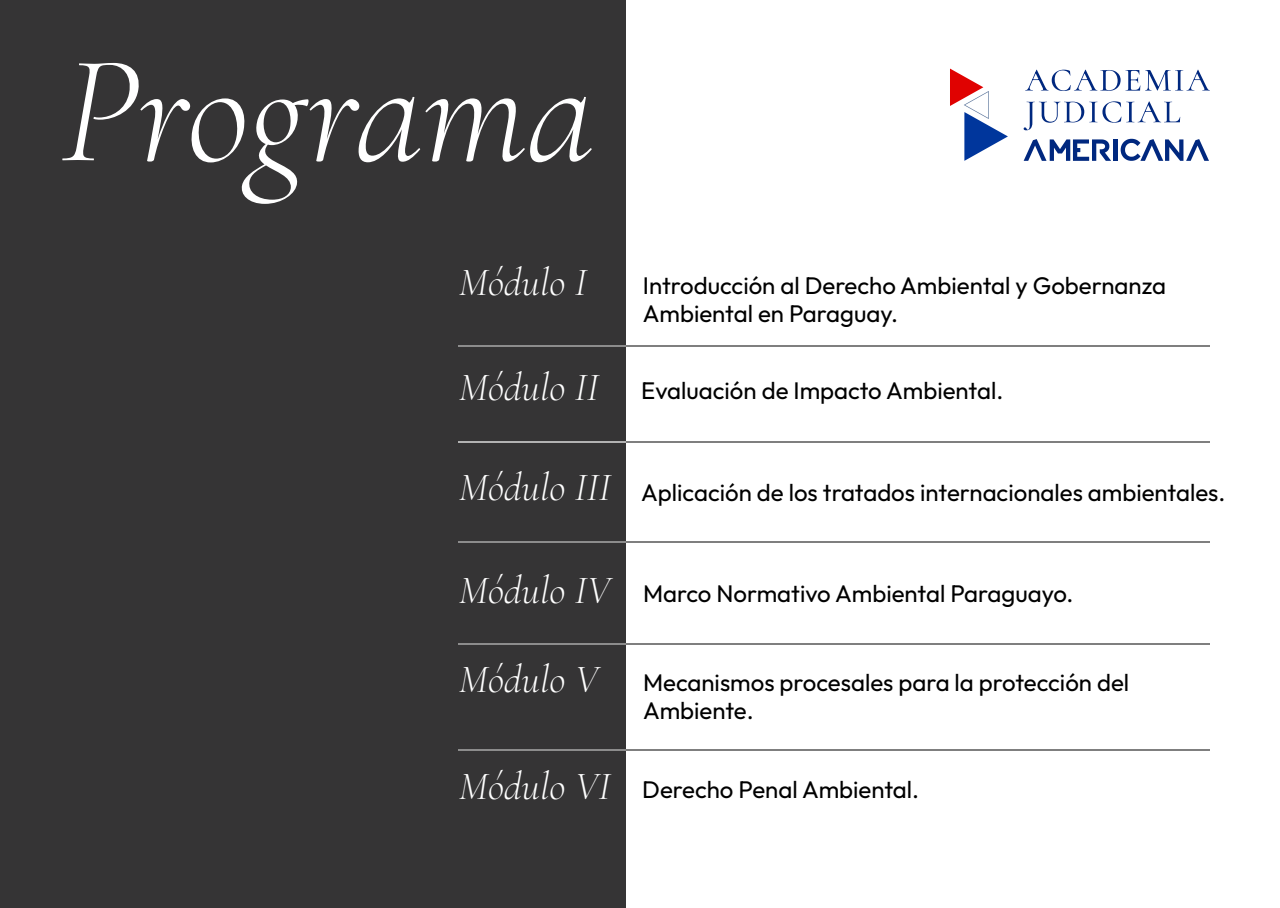
<style>
.page{position:relative;width:1280px;height:908px;background:#fff}
.page>*{position:absolute;margin:0;border:0;box-sizing:border-box;transform-origin:0 0}
.t1{font:italic 300 155px "Cormorant";color:#fff}
.t2{font:italic 300 40px "Cormorant";color:#fff}
.t3{font:24px/27.4px "Outfit";color:#000}
.s1{font-family:"Cormorant";font-weight:300;font-style:italic;font-size:40px;color:#fff}
</style>
<div class="page">
<div style="left:0;top:0;width:626px;height:908px;background:#353435"></div>
<hr style="left:458px;top:346px;width:752px;height:1px;background:#000">
<hr style="left:458px;top:346px;width:168px;height:1px;background:#fff">
<hr style="left:458px;top:442px;width:752px;height:1px;background:#000">
<hr style="left:458px;top:542px;width:752px;height:1px;background:#000">
<hr style="left:458px;top:644px;width:752px;height:1px;background:#000">
<hr style="left:458px;top:750px;width:752px;height:1px;background:#000">
<hr style="left:458px;top:442px;width:168px;height:1px;background:#fff">
<hr style="left:458px;top:542px;width:168px;height:1px;background:#fff">
<hr style="left:458px;top:644px;width:168px;height:1px;background:#fff">
<hr style="left:458px;top:750px;width:168px;height:1px;background:#fff">
<div style="left:1113px;top:140px;width:5px;height:21px;background:#00287f"></div>
<svg style="left:1024px;top:139px;width:87px;height:22px"></svg>
<svg style="left:1121px;top:139px;width:88px;height:22px"></svg>
<svg style="left:1025px;top:70px;width:185px;height:21px"></svg>
<svg style="left:1024px;top:101px;width:156px;height:29px"></svg>
<svg style="left:950px;top:69px;width:58px;height:92px"></svg>
<h1 class="t1" style="left:61px;top:20px;width:535px">Programa</h1>
<h2 class="t2" style="left:459px;top:259px;width:129px">Módulo I</h2>
<p class="t3" style="left:643px;top:273px;width:525px">Introducción al Derecho Ambiental y Gobernanza<br>Ambiental en Paraguay.</p>
<p class="t3" style="left:459px;top:378px;width:546px"><span class="s1">Módulo II</span> Evaluación de Impacto Ambiental.</p>
<p class="t3" style="left:459px;top:480px;width:768px"><span class="s1">Módulo III</span> Aplicación de los tratados internacionales ambientales.</p>
<p class="t3" style="left:459px;top:581px;width:616px"><span class="s1">Módulo IV</span> Marco Normativo Ambiental Paraguayo.</p>
<p class="t3" style="left:643px;top:670px;width:488px;text-indent:-184px"><span class="s1">Módulo V</span> Mecanismos procesales para la protección del<br>Ambiente.</p>
<p class="t3" style="left:459px;top:777px;width:462px"><span class="s1">Módulo VI</span> Derecho Penal Ambiental.</p>
</div>
